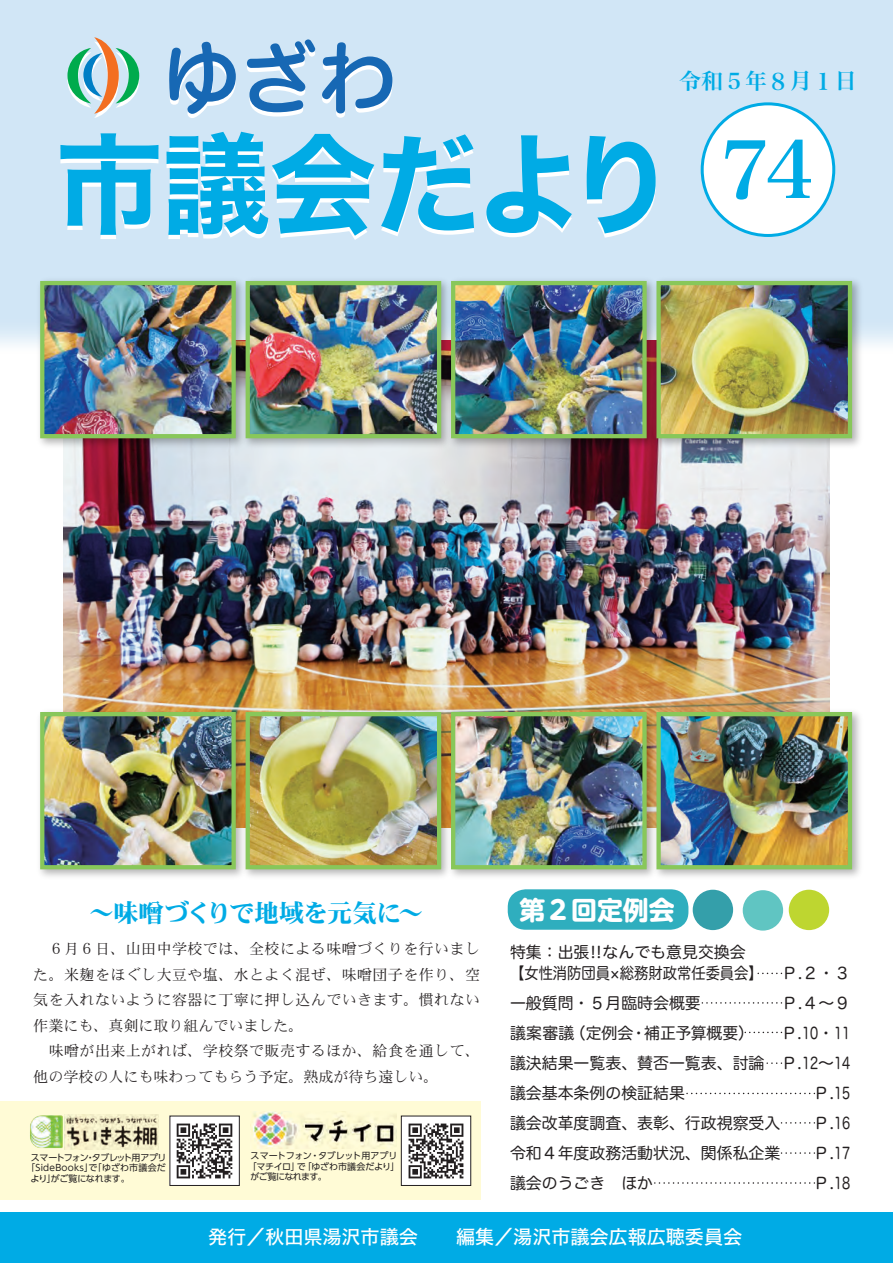
<style>
.page{position:relative;width:893px;height:1263px;background:#fff}
.page>*{position:absolute;margin:0;border:0;box-sizing:border-box;transform-origin:0 0}
.t1{font:78.6px "Hira Min Pro W6";color:#00abe5}
.t2{font:700 25.8px "UD Shin M Go Pro";color:#fff}
.t3{font:25.5px "DFHS Mincho Std W9";letter-spacing:-.04em;color:#00abe5}
.t4{font:21.9px "Hira Min Pro W6";color:#00abe5}
.t5{font:19.05px "Hira Kaku Std N W5";color:#fff}
.t6{font:15.9px "Hira Maru Pro W4";color:#231f20}
.t7{font:15.9px "Hira Maru Pro W4";color:#231f20;scale:.9 1}
.t8{font:15px/25.5px "DFHS Mincho Std W3";letter-spacing:.03em;color:#231f20}
.t9{font:9px/10.5px "UD Shin Go Pr 6";letter-spacing:-.025em;color:#231f20}
.t10{font:9px "UD Shin Go Pr 6";letter-spacing:.025em;color:#231f20}
.t11{font:9px "UD Shin Go Pr 6";letter-spacing:-.065em;color:#231f20}
.t12{font:9px/10.5px "UD Shin Go Pr 6";letter-spacing:-.075em;color:#231f20}
.t13{font:9px "UD Shin Go Pr 6";letter-spacing:-.005em;color:#231f20}
.s1{font-size:22.95px}
</style>
<div class="page">
<div style="left:0;top:1212px;width:893px;height:51px;background:#00abe5"></div>
<div style="left:0;top:1102px;width:480px;height:98px;background:#fffbd6"></div>
<img style="left:66px;top:1114px;width:92px;height:35px">
<img style="left:172px;top:1118px;width:66px;height:66px">
<div style="left:170px;top:1116px;width:70px;height:70px;border:1px solid #231f20"></div>
<img style="left:250px;top:1111px;width:147px;height:38px">
<img style="left:403px;top:1118px;width:66px;height:66px">
<div style="left:401px;top:1116px;width:70px;height:70px;border:1px solid #231f20"></div>
<img style="left:30px;top:1114px;width:36px;height:36px">
<div style="left:0;top:0;width:893px;height:314px;background:#d1e6f6"></div>
<div style="left:701px;top:102px;width:134px;height:135px;background:#fff;border:3px solid #00abe5;border-radius:50%"></div>
<svg style="left:169px;top:39px;width:223px;height:79px"></svg>
<svg style="left:60px;top:132px;width:596px;height:104px"></svg>
<svg style="left:67px;top:37px;width:72px;height:81px"></svg>
<div style="left:0;top:313px;width:893px;height:41px;background:linear-gradient(to bottom,#c7e0f4,#fdfefe)"></div>
<div style="left:508px;top:889px;width:180px;height:41px;background:#2faebe;border-radius:18px"></div>
<div style="left:693px;top:890px;width:40px;height:40px;background:#349faa;border-radius:50%"></div>
<div style="left:743px;top:890px;width:40px;height:40px;background:#60c5c2;border-radius:50%"></div>
<div style="left:789px;top:890px;width:40px;height:40px;background:#bed630;border-radius:50%"></div>
<svg style="left:758px;top:973px;width:24px;height:1px"></svg>
<svg style="left:702px;top:1002px;width:80px;height:2px"></svg>
<svg style="left:745px;top:1032px;width:37px;height:1px"></svg>
<svg style="left:767px;top:1062px;width:15px;height:2px"></svg>
<svg style="left:781px;top:1152px;width:34px;height:2px"></svg>
<svg style="left:781px;top:1122px;width:34px;height:1px"></svg>
<svg style="left:687px;top:1093px;width:128px;height:1px"></svg>
<svg style="left:655px;top:1182px;width:160px;height:2px"></svg>
<img style="left:64px;top:452px;width:765px;height:253px">
<img style="left:33px;top:280px;width:206px;height:172px">
<img style="left:45px;top:286px;width:186px;height:147px">
<div style="left:40px;top:281px;width:196px;height:157px;border:4px solid #88c75a"></div>
<img style="left:239px;top:280px;width:205px;height:172px">
<img style="left:251px;top:286px;width:185px;height:147px">
<div style="left:246px;top:281px;width:195px;height:157px;border:4px solid #88c75a"></div>
<img style="left:444px;top:280px;width:205px;height:172px">
<img style="left:456px;top:286px;width:186px;height:147px">
<div style="left:451px;top:281px;width:196px;height:157px;border:4px solid #88c75a"></div>
<img style="left:649px;top:280px;width:217px;height:172px">
<img style="left:661px;top:286px;width:186px;height:147px">
<div style="left:656px;top:281px;width:196px;height:157px;border:4px solid #88c75a"></div>
<img style="left:39px;top:705px;width:200px;height:172px">
<img style="left:45px;top:717px;width:186px;height:147px">
<div style="left:40px;top:712px;width:196px;height:157px;border:4px solid #88c75a"></div>
<img style="left:239px;top:705px;width:205px;height:172px">
<img style="left:251px;top:717px;width:185px;height:147px">
<div style="left:246px;top:712px;width:195px;height:157px;border:4px solid #88c75a"></div>
<img style="left:444px;top:705px;width:205px;height:172px">
<img style="left:456px;top:717px;width:186px;height:147px">
<div style="left:451px;top:712px;width:196px;height:157px;border:4px solid #88c75a"></div>
<img style="left:649px;top:705px;width:211px;height:172px">
<img style="left:661px;top:717px;width:186px;height:147px">
<div style="left:656px;top:712px;width:196px;height:157px;border:4px solid #88c75a"></div>
<h3 class="t4" style="left:679px;top:62px;width:179px">令和５年<span class="s1">８</span>月<span class="s1">１</span>日</h3>
<h1 class="t1" style="left:721px;top:101px;width:95px">74</h1>
<h3 class="t3" style="left:89px;top:899px;width:315px">～味噌づくりで地域を元気に</h3>
<h3 class="t3" style="left:398px;top:899px;width:27px">~</h3>
<p class="t8" style="left:33px;top:936px;width:448px">　６月６日、山田中学校では、全校による味噌づくりを行いました。米麹をほぐし大豆や塩、水とよく混ぜ、味噌団子を作り、空気を入れないように容器に丁寧に押し込んでいきます。慣れない作業にも、真剣に取り組んでいました。<br>　味噌が出来上がれば、学校祭で販売するほか、給食を通して、他の学校の人にも味わってもらう予定。熟成が待ち遠しい。</p>
<p class="t11" style="left:31px;top:1150px;width:137px">スマートフォンタブレット用アプリ</p>
<p class="t9" style="left:86px;top:1151px;width:10px">・</p>
<p class="t10" style="left:26px;top:1160px;width:141px">「SideBooks 「で」 ゆざわ市議会だ</p>
<p class="t9" style="left:31px;top:1172px;width:101px">よりがご覧になれます。</p>
<p class="t9" style="left:47px;top:1172px;width:10px">」</p>
<p class="t13" style="left:318px;top:1148px;width:81px">タブレット用アプリ</p>
<p class="t9" style="left:248px;top:1150px;width:153px;text-indent:3px">スマートフォン・<br>「マチイロ」「ゆざわ市議会だより「</p>
<p class="t12" style="left:251px;top:1161px;width:78px;text-indent:46px">で<br>がご覧になれます。</p>
<h2 class="t2" style="left:519px;top:889px;width:157px">第２回定例会</h2>
<p class="t6" style="left:510px;top:938px;width:237px">特集：出張‼なんでも意見交換会</p>
<p class="t7" style="left:510px;top:959px;width:282px">【女性消防団員×総務財政常任委員会】</p>
<p class="t6" style="left:782px;top:959px;width:70px">Ｐ.２・３</p>
<p class="t6" style="left:510px;top:989px;width:192px">一般質問・５月臨時会概要</p>
<p class="t6" style="left:782px;top:989px;width:70px">Ｐ.４~９</p>
<p class="t6" style="left:570px;top:1019px;width:65px">（定例会</p>
<p class="t6" style="left:644px;top:1019px;width:112px">補正予算概要）</p>
<p class="t6" style="left:510px;top:1019px;width:66px">議案審議</p>
<p class="t6" style="left:631px;top:1019px;width:17px">・</p>
<p class="t6" style="left:781px;top:1019px;width:70px">Ｐ.10・11</p>
<p class="t6" style="left:510px;top:1049px;width:256px">議決結果一覧表、賛否一覧表、討論</p>
<p class="t6" style="left:781px;top:1049px;width:70px">Ｐ.12~14</p>
<p class="t6" style="left:510px;top:1079px;width:176px">議会基本条例の検証結果</p>
<p class="t6" style="left:813px;top:1079px;width:38px">Ｐ.15</p>
<p class="t6" style="left:510px;top:1109px;width:272px">議会改革度調査、表彰、行政視察受入</p>
<p class="t6" style="left:813px;top:1109px;width:38px">Ｐ.16</p>
<p class="t6" style="left:510px;top:1139px;width:272px">令和４年度政務活動状況、関係私企業</p>
<p class="t6" style="left:813px;top:1139px;width:38px">Ｐ.17</p>
<p class="t6" style="left:510px;top:1169px;width:145px">議会のうごき　ほか</p>
<p class="t6" style="left:813px;top:1169px;width:38px">Ｐ.18</p>
<p class="t5" style="left:208px;top:1222px;width:536px">発行／秋田県湯沢市議会　　編集／湯沢市議会広報広聴委員会</p>
</div>
